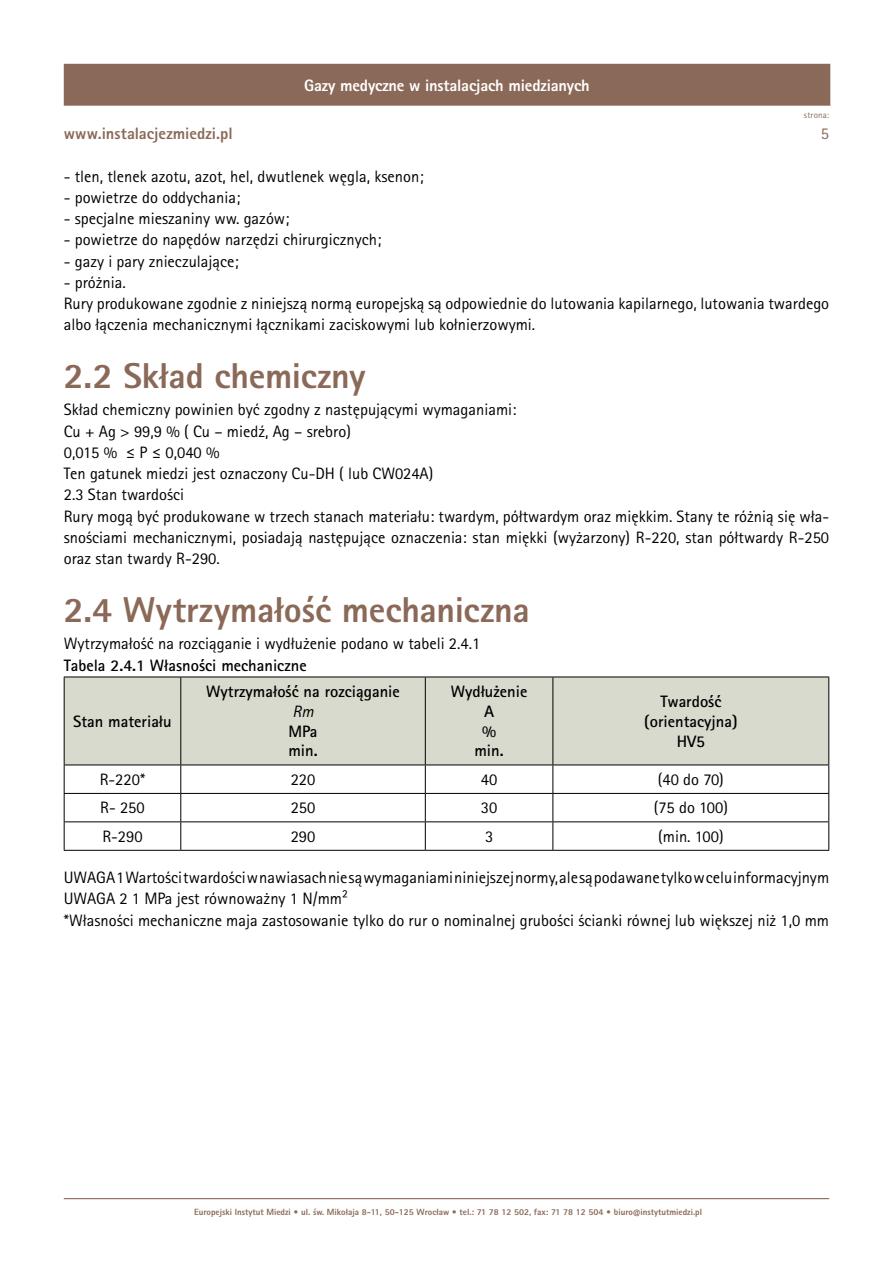
<style>
.page{position:relative;width:893px;height:1263px;background:#fff}
.page>*{position:absolute;margin:0;border:0;box-sizing:border-box;transform-origin:0 0}
.t1{font:800 36px "Rotis Sans Serif Pro";letter-spacing:-.005em;color:#8b6958}
.t2{font:16.5px/21.3px "Rotis Sans Serif Pro";color:#000}
.t3{font:700 16.5px/19.8px "Rotis Sans Serif Pro";color:#000;text-align:center}
.t4{font:800 16.5px "Rotis Sans Serif Pro";letter-spacing:-.01em;color:#fff}
.t5{font:800 16.5px "Rotis Sans Serif Pro";color:#8b6958}
.t6{font:italic 16.5px "Rotis Sans Serif Pro";color:#000}
.t7{font:16.5px "Rotis Sans Serif Pro";color:#8b6958}
.t8{font:800 9px "Rotis Sans Serif Pro";color:#8b6958}
.t9{font:9px "Rotis Sans Serif Pro";letter-spacing:.02em;color:#8b6958}
</style>
<div class="page">
<div style="left:64px;top:64px;width:766px;height:41px;background:#8b6958"></div>
<div style="left:64px;top:64px;width:766px;height:42px;border:1px solid #8b6958"></div>
<hr style="left:64px;top:1198px;width:765px;height:1px;background:#8b6958">
<div style="left:65px;top:678px;width:763px;height:86px;background:#d9dace"></div>
<hr style="left:64px;top:677px;width:117px;height:1px;background:#000">
<hr style="left:64px;top:677px;width:1px;height:87px;background:#000">
<hr style="left:181px;top:677px;width:244px;height:1px;background:#000">
<hr style="left:180px;top:677px;width:1px;height:87px;background:#000">
<hr style="left:425px;top:677px;width:128px;height:1px;background:#000">
<hr style="left:425px;top:677px;width:1px;height:87px;background:#000">
<hr style="left:553px;top:677px;width:276px;height:1px;background:#000">
<hr style="left:552px;top:677px;width:1px;height:87px;background:#000">
<hr style="left:828px;top:677px;width:1px;height:87px;background:#000">
<hr style="left:64px;top:764px;width:117px;height:1px;background:#000">
<hr style="left:181px;top:764px;width:244px;height:1px;background:#000">
<hr style="left:425px;top:764px;width:128px;height:1px;background:#000">
<hr style="left:553px;top:764px;width:276px;height:1px;background:#000">
<hr style="left:64px;top:793px;width:117px;height:1px;background:#000">
<hr style="left:181px;top:793px;width:244px;height:1px;background:#000">
<hr style="left:425px;top:793px;width:128px;height:1px;background:#000">
<hr style="left:553px;top:793px;width:276px;height:1px;background:#000">
<hr style="left:64px;top:821px;width:117px;height:1px;background:#000">
<svg style="left:64px;top:765px;width:1px;height:85px"></svg>
<hr style="left:181px;top:821px;width:244px;height:1px;background:#000">
<svg style="left:180px;top:765px;width:1px;height:85px"></svg>
<hr style="left:425px;top:821px;width:128px;height:1px;background:#000">
<svg style="left:425px;top:765px;width:1px;height:85px"></svg>
<hr style="left:553px;top:821px;width:276px;height:1px;background:#000">
<svg style="left:552px;top:765px;width:1px;height:85px"></svg>
<svg style="left:828px;top:765px;width:1px;height:85px"></svg>
<hr style="left:64px;top:850px;width:117px;height:1px;background:#000">
<hr style="left:181px;top:850px;width:244px;height:1px;background:#000">
<hr style="left:425px;top:850px;width:128px;height:1px;background:#000">
<hr style="left:553px;top:850px;width:276px;height:1px;background:#000">
<p class="t4" style="left:304px;top:74px;width:287px">Gazy medyczne w instalacjach miedzianych</p>
<p class="t9" style="left:804px;top:109px;width:27px">strona:</p>
<p class="t5" style="left:64px;top:123px;width:170px">www.instalacjezmiedzi.pl</p>
<p class="t7" style="left:821px;top:124px;width:10px">5</p>
<p class="t2" style="left:64px;top:165px;width:361px">- tlen, tlenek azotu, azot, hel, dwutlenek węgla, ksenon;</p>
<p class="t2" style="left:64px;top:187px;width:178px">- powietrze do oddychania;</p>
<p class="t2" style="left:64px;top:208px;width:227px">- specjalne mieszaniny ww. gazów;</p>
<p class="t2" style="left:64px;top:229px;width:319px">- powietrze do napędów narzędzi chirurgicznych;</p>
<p class="t2" style="left:64px;top:250px;width:177px">- gazy i pary znieczulające;</p>
<p class="t2" style="left:64px;top:272px;width:767px">- próżnia.<br>Rury produkowane zgodnie z niniejszą normą europejską są odpowiednie do lutowania kapilarnego, lutowania twardego albo łączenia mechanicznymi łącznikami zaciskowymi lub kołnierzowymi.</p>
<h1 class="t1" style="left:64px;top:353px;width:303px">2.2 Skład chemiczny</h1>
<p class="t2" style="left:64px;top:399px;width:767px">Skład chemiczny powinien być zgodny z następującymi wymaganiami:<br>Cu + Ag &gt; 99,9 % ( Cu – miedź, Ag – srebro)<br>0,015 % ≤ P ≤ 0,040 %<br>Ten gatunek miedzi jest oznaczony Cu-DH ( lub CW024A)<br>2.3 Stan twardości<br>Rury mogą być produkowane w trzech stanach materiału: twardym, półtwardym oraz miękkim. Stany te różnią się wła&shy;snościami mechanicznymi, posiadają następujące oznaczenia: stan miękki (wyżarzony) R-220, stan półtwardy R-250 oraz stan twardy R-290.</p>
<h1 class="t1" style="left:64px;top:586px;width:467px">2.4 Wytrzymałość mechaniczna</h1>
<p class="t2" style="left:64px;top:633px;width:418px">Wytrzymałość na rozciąganie i wydłużenie podano w tabeli 2.4.1</p>
<p class="t3" style="left:64px;top:655px;width:244px">Tabela 2.4.1 Własności mechaniczne</p>
<p class="t3" style="left:73px;top:711px;width:100px">Stan materiału</p>
<p class="t3" style="left:206px;top:681px;width:195px">Wytrzymałość na rozciąganie</p>
<p class="t6" style="left:292px;top:701px;width:23px">Rm</p>
<p class="t3" style="left:288px;top:721px;width:31px;text-align:left">MPa min.</p>
<p class="t3" style="left:451px;top:681px;width:78px">Wydłużenie<br>A<br>%<br>min.</p>
<p class="t3" style="left:644px;top:691px;width:95px">Twardość (orientacyjna)<br>HV5</p>
<p class="t2" style="left:100px;top:769px;width:47px">R-220*</p>
<p class="t2" style="left:291px;top:769px;width:26px">220</p>
<p class="t2" style="left:481px;top:769px;width:18px">40</p>
<p class="t2" style="left:658px;top:769px;width:67px">(40 do 70)</p>
<p class="t2" style="left:100px;top:797px;width:46px">R- 250</p>
<p class="t2" style="left:291px;top:797px;width:26px">250</p>
<p class="t2" style="left:481px;top:797px;width:18px">30</p>
<p class="t2" style="left:654px;top:797px;width:76px">(75 do 100)</p>
<p class="t2" style="left:102px;top:826px;width:42px">R-290</p>
<p class="t2" style="left:291px;top:826px;width:26px">290</p>
<p class="t2" style="left:485px;top:826px;width:10px">3</p>
<p class="t2" style="left:658px;top:826px;width:67px">(min. 100)</p>
<p class="t2" style="left:64px;top:867px;width:767px">UWAGA 1 Wartości twardości wnawiasach nie są wymaganiami niniejszej normy, ale są podawane tylko wcelu informacyjnym<br>UWAGA 2 1 MPa jest równoważny 1 N/mm²<br>*Własności mechaniczne maja zastosowanie tylko do rur o nominalnej grubości ścianki równej lub większej niż 1,0 mm</p>
<p class="t8" style="left:194px;top:1206px;width:509px">Europejski Instytut Miedzi • ul. św. Mikołaja 8-11, 50-125 Wrocław • tel.: 71 78 12 502, fax: 71 78 12 504 • biuro@instytutmiedzi.pl</p>
</div>
